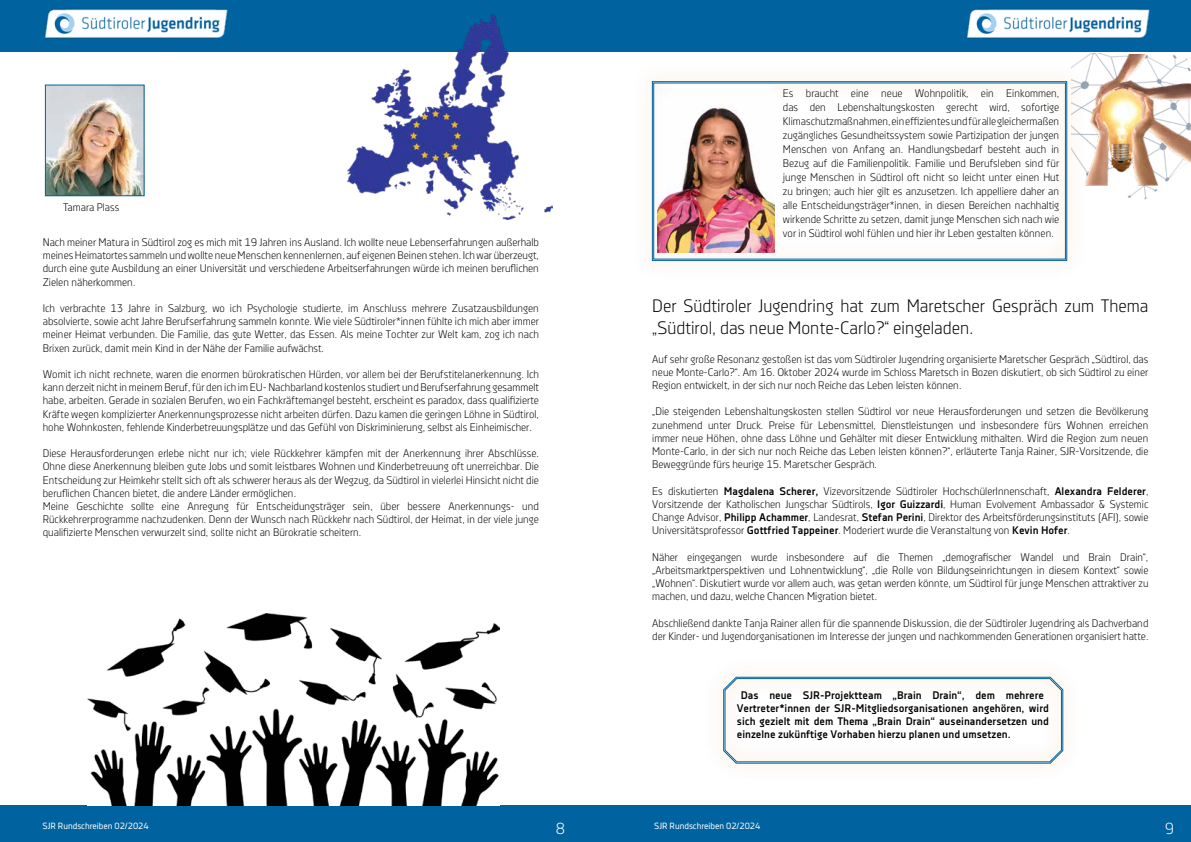
<style>
.page{position:relative;width:1191px;height:842px;background:#fff}
.page>*{position:absolute;margin:0;border:0;box-sizing:border-box;transform-origin:0 0}
.t1{font:18px/21.6px "Decima Nova Pro Lt";color:#000}
.t2{font:16px "Decima Nova Pro Lt";color:#fff}
.t3{font:11px/13.2px "Decima Nova Pro Lt";color:#000;text-align:justify}
.t4{font:700 11px/13.2px "Decima Nova Pro";color:#000}
.t5{font:9px "Decima Nova Pro";color:#fff}
.s1{font-family:"Decima Nova Pro";font-weight:700}
</style>
<div class="page">
<div style="left:0;top:806px;width:1191px;height:36px;background:#00639f"></div>
<div style="left:0;top:0;width:1191px;height:52px;background:#00639f"></div>
<img style="left:45px;top:9px;width:183px;height:30px">
<img style="left:967px;top:9px;width:183px;height:30px">
<img style="left:1078px;top:54px;width:113px;height:138px">
<div style="left:705px;top:659px;width:376px;height:122px;background:#fefcfa"></div>
<svg style="left:723px;top:677px;width:340px;height:87px"></svg>
<div style="left:634px;top:63px;width:451px;height:216px;background:#fefbf9"></div>
<svg style="left:652px;top:81px;width:415px;height:180px"></svg>
<img style="left:657px;top:85px;width:117px;height:168px">
<img style="left:347px;top:14px;width:205px;height:205px">
<img style="left:88px;top:614px;width:411px;height:191px">
<img style="left:47px;top:87px;width:96px;height:107px">
<div style="left:45px;top:85px;width:100px;height:111px;border:1px solid #00639f"></div>
<p class="t3" style="left:63px;top:200px;width:58px">Tamara Plass</p>
<p class="t3" style="left:43px;top:235px;width:498px">Nach meiner Matura in Südtirol zog es mich mit 19 Jahren ins Ausland. Ich wollte neue Lebenserfahrungen außerhalb meines Heimatortes sammeln und wollte neue Menschen kennenlernen, auf eigenen Beinen stehen. Ich war überzeugt, durch eine gute Ausbildung an einer Universität und verschiedene Arbeitserfahrungen würde ich meinen beruflichen Zielen näherkommen.</p>
<p class="t3" style="left:43px;top:301px;width:498px">Ich verbrachte 13 Jahre in Salzburg, wo ich Psychologie studierte, im Anschluss mehrere Zusatzausbildungen absolvierte, sowie acht Jahre Berufserfahrung sammeln konnte. Wie viele Südtiroler*innen fühlte ich mich aber immer meiner Heimat verbunden. Die Familie, das gute Wetter, das Essen. Als meine Tochter zur Welt kam, zog ich nach Brixen zurück, damit mein Kind in der Nähe der Familie aufwächst.</p>
<p class="t3" style="left:43px;top:367px;width:498px">Womit ich nicht rechnete, waren die enormen bürokratischen Hürden, vor allem bei der Berufstitelanerkennung. Ich kann derzeit nicht in meinem Beruf, für den ich im EU- Nachbarland kostenlos studiert und Berufserfahrung gesammelt habe, arbeiten. Gerade in sozialen Berufen, wo ein Fachkräftemangel besteht, erscheint es paradox, dass qualifizierte Kräfte wegen komplizierter Anerkennungsprozesse nicht arbeiten dürfen. Dazu kamen die geringen Löhne in Südtirol, hohe Wohnkosten, fehlende Kinderbetreuungsplätze und das Gefühl von Diskriminierung, selbst als Einheimischer.</p>
<p class="t3" style="left:43px;top:447px;width:498px;text-align:left">Diese Herausforderungen erlebe nicht nur ich; viele Rückkehrer kämpfen mit der Anerkennung ihrer Abschlüsse.<br>Ohne diese Anerkennung bleiben gute Jobs und somit leistbares Wohnen und Kinderbetreuung oft unerreichbar. Die Entscheidung zur Heimkehr stellt sich oft als schwerer heraus als der Wegzug, da Südtirol in vielerlei Hinsicht nicht die beruflichen Chancen bietet, die andere Länder ermöglichen.<br>Meine Geschichte sollte eine Anregung für Entscheidungsträger sein, über bessere Anerkennungs- und Rückkehrerprogramme nachzudenken. Denn der Wunsch nach Rückkehr nach Südtirol, der Heimat, in der viele junge qualifizierte Menschen verwurzelt sind, sollte nicht an Bürokratie scheitern.</p>
<p class="t3" style="left:783px;top:87px;width:278px;line-height:14px">Es braucht eine neue Wohnpolitik, ein Einkommen, das den Lebenshaltungskosten gerecht wird, sofortige Klimaschutzmaßnahmen, ein effizientes und für alle gleichermaßen zugängliches Gesundheitssystem sowie Partizipation der jungen Menschen von Anfang an. Handlungsbedarf besteht auch in Bezug auf die Familienpolitik. Familie und Berufsleben sind für junge Menschen in Südtirol oft nicht so leicht unter einen Hut zu bringen; auch hier gilt es anzusetzen. Ich appelliere daher an alle Entscheidungsträger*innen, in diesen Bereichen nachhaltig wirkende Schritte zu setzen, damit junge Menschen sich nach wie vor in Südtirol wohl fühlen und hier ihr Leben gestalten können.</p>
<h1 class="t1" style="left:652px;top:295px;width:498px">Der Südtiroler Jugendring hat zum Maretscher Gespräch zum Thema „Südtirol, das neue Monte-Carlo?“ eingeladen.</h1>
<p class="t3" style="left:652px;top:352px;width:498px">Auf sehr große Resonanz gestoßen ist das vom Südtiroler Jugendring organisierte Maretscher Gespräch „Südtirol, das neue Monte-Carlo?“. Am 16. Oktober 2024 wurde im Schloss Maretsch in Bozen diskutiert, ob sich Südtirol zu einer Region entwickelt, in der sich nur noch Reiche das Leben leisten können.</p>
<p class="t3" style="left:652px;top:405px;width:498px">„Die steigenden Lebenshaltungskosten stellen Südtirol vor neue Herausforderungen und setzen die Bevölkerung zunehmend unter Druck. Preise für Lebensmittel, Dienstleistungen und insbesondere fürs Wohnen erreichen immer neue Höhen, ohne dass Löhne und Gehälter mit dieser Entwicklung mithalten. Wird die Region zum neuen Monte-Carlo, in der sich nur noch Reiche das Leben leisten können?“, erläuterte Tanja Rainer, SJR-Vorsitzende, die Beweggründe fürs heurige 15. Maretscher Gespräch.</p>
<p class="t3" style="left:652px;top:484px;width:498px">Es diskutierten <span class="s1">Magdalena Scherer,</span> Vizevorsitzende Südtiroler HochschülerInnenschaft, <span class="s1">Alexandra Felderer</span>, Vorsitzende der Katholischen Jungschar Südtirols, <span class="s1">Igor Guizzardi</span>, Human Evolvement Ambassador &amp; Systemic Change Advisor, <span class="s1">Philipp Achammer</span>, Landesrat, <span class="s1">Stefan Perini</span>, Direktor des Arbeitsförderungsinstituts (AFI), sowie Universitätsprofessor <span class="s1">Gottfried Tappeiner</span>. Moderiert wurde die Veranstaltung von <span class="s1">Kevin Hofer</span>.</p>
<p class="t3" style="left:652px;top:550px;width:498px">Näher eingegangen wurde insbesondere auf die Themen „demografischer Wandel und Brain Drain“, „Arbeitsmarktperspektiven und Lohnentwicklung“, „die Rolle von Bildungseinrichtungen in diesem Kontext“ sowie „Wohnen“. Diskutiert wurde vor allem auch, was getan werden könnte, um Südtirol für junge Menschen attraktiver zu machen, und dazu, welche Chancen Migration bietet.</p>
<p class="t3" style="left:652px;top:616px;width:498px">Abschließend dankte Tanja Rainer allen für die spannende Diskussion, die der Südtiroler Jugendring als Dachverband der Kinder- und Jugendorganisationen im Interesse der jungen und nachkommenden Generationen organisiert hatte.</p>
<p class="t4" style="left:737px;top:689px;width:314px;text-indent:4px">Das neue SJR-Projektteam „Brain Drain“, dem mehrere Vertreter*innen der SJR-Mitgliedsorganisationen angehören, wird sich gezielt mit dem Thema „Brain Drain“ auseinandersetzen und einzelne zukünftige Vorhaben hierzu planen und umsetzen.</p>
<p class="t5" style="left:43px;top:821px;width:108px">SJR Rundschreiben 02/2024</p>
<p class="t5" style="left:654px;top:821px;width:108px">SJR Rundschreiben 02/2024</p>
<h2 class="t2" style="left:556px;top:819px;width:11px">8</h2>
<h2 class="t2" style="left:1164px;top:819px;width:11px">9</h2>
</div>
